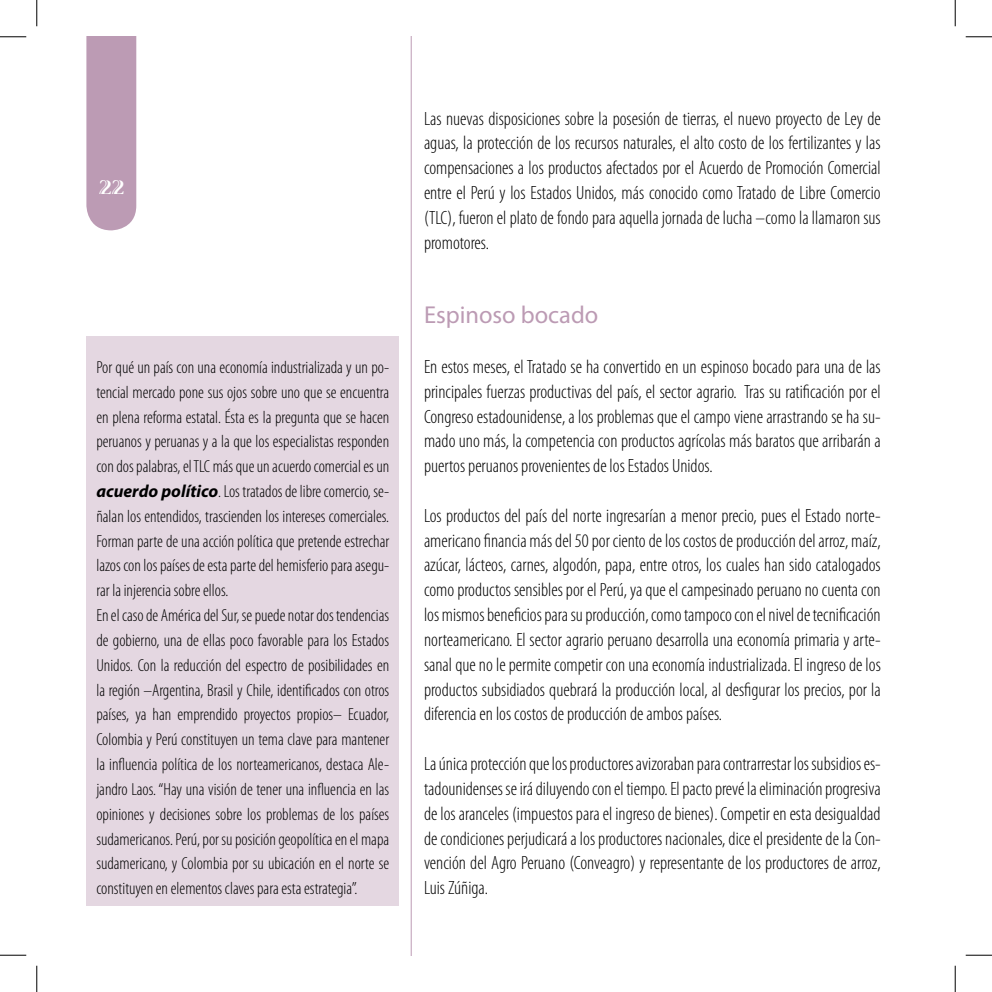
<style>
.page{position:relative;width:992px;height:992px;background:#fff}
.page>*{position:absolute;margin:0;border:0;box-sizing:border-box;transform-origin:0 0}
.t1{font:24.5px "Myriad Pro";color:#bc9bb4}
.t2{font:700 21px "Viva Std";color:#fff}
.t3{font:300 condensed 19.25px/24.8px "Myriad Pro";color:#000;text-align:justify}
.t4{font:300 condensed 17.5px/24.8px "Myriad Pro";color:#000}
.s1{font-weight:700;font-style:italic;font-stretch:normal}
</style>
<div class="page">
<div style="left:86px;top:37px;width:50px;height:193px;background:#bc9bb4"></div>
<hr style="left:410px;top:37px;width:1px;height:917px;background:#bc9bb4">
<div style="left:86px;top:336px;width:313px;height:569px;background:#e4d7e1"></div>
<svg style="left:0;top:36px;width:26px;height:1px"></svg>
<svg style="left:965px;top:36px;width:26px;height:1px"></svg>
<svg style="left:0;top:954px;width:26px;height:1px"></svg>
<svg style="left:965px;top:954px;width:26px;height:1px"></svg>
<svg style="left:36px;top:0;width:1px;height:26px"></svg>
<svg style="left:36px;top:965px;width:1px;height:26px"></svg>
<svg style="left:954px;top:0;width:1px;height:26px"></svg>
<svg style="left:954px;top:965px;width:1px;height:26px"></svg>
<p class="t2" style="left:99px;top:176px;width:14px">22</p>
<p class="t4" style="left:96px;top:354px;width:294px">Por qué un país con una economía industrializada y un po&shy;tencial mercado pone sus ojos sobre uno que se encuentra en plena reforma estatal. Ésta es la pregunta que se hacen peruanos y peruanas y a la que los especialistas responden con dos palabras, el TLC más que un acuerdo comercial es un <span class="s1">acuerdo político</span>. Los tratados de libre comercio, se&shy;ñalan los entendidos, trascienden los intereses comerciales.<br>Forman parte de una acción política que pretende estrechar lazos con los países de esta parte del hemisferio para asegu&shy;rar la injerencia sobre ellos.<br>En el caso de América del Sur, se puede notar dos tendencias de gobierno, una de ellas poco favorable para los Estados Unidos. Con la reducción del espectro de posibilidades en la región –Argentina, Brasil y Chile, identificados con otros países, ya han emprendido proyectos propios– Ecuador, Colombia y Perú constituyen un tema clave para mantener la influencia política de los norteamericanos, destaca Ale&shy;jandro Laos. “Hay una visión de tener una influencia en las opiniones y decisiones sobre los problemas de los países sudamericanos. Perú, por su posición geopolítica en el mapa sudamericano, y Colombia por su ubicación en el norte se constituyen en elementos claves para esta estrategia”.</p>
<p class="t3" style="left:424px;top:106px;width:458px">Las nuevas disposiciones sobre la posesión de tierras, el nuevo proyecto de Ley de aguas, la protección de los recursos naturales, el alto costo de los fertilizantes y las compensaciones a los productos afectados por el Acuerdo de Promoción Comercial entre el Perú y los Estados Unidos, más conocido como Tratado de Libre Comercio (TLC), fueron el plato de fondo para aquella jornada de lucha –como la llamaron sus promotores.</p>
<p class="t1" style="left:424px;top:300px;width:176px">Espinoso bocado</p>
<p class="t3" style="left:424px;top:354px;width:458px">En estos meses, el Tratado se ha convertido en un espinoso bocado para una de las principales fuerzas productivas del país, el sector agrario. Tras su ratificación por el Congreso estadounidense, a los problemas que el campo viene arrastrando se ha su&shy;mado uno más, la competencia con productos agrícolas más baratos que arribarán a puertos peruanos provenientes de los Estados Unidos.</p>
<p class="t3" style="left:424px;top:503px;width:458px">Los productos del país del norte ingresarían a menor precio, pues el Estado norte&shy;americano financia más del 50 por ciento de los costos de producción del arroz, maíz, azúcar, lácteos, carnes, algodón, papa, entre otros, los cuales han sido catalogados como productos sensibles por el Perú, ya que el campesinado peruano no cuenta con los mismos beneficios para su producción, como tampoco con el nivel de tecnificación norteamericano. El sector agrario peruano desarrolla una economía primaria y arte&shy;sanal que no le permite competir con una economía industrializada. El ingreso de los productos subsidiados quebrará la producción local, al desfigurar los precios, por la diferencia en los costos de producción de ambos países.</p>
<p class="t3" style="left:424px;top:751px;width:458px">La única protección que los productores avizoraban para contrarrestar los subsidios es&shy;tadounidenses se irá diluyendo con el tiempo. El pacto prevé la eliminación progresiva de los aranceles (impuestos para el ingreso de bienes). Competir en esta desigualdad de condiciones perjudicará a los productores nacionales, dice el presidente de la Con&shy;vención del Agro Peruano (Conveagro) y representante de los productores de arroz, Luis Zúñiga.</p>
</div>
